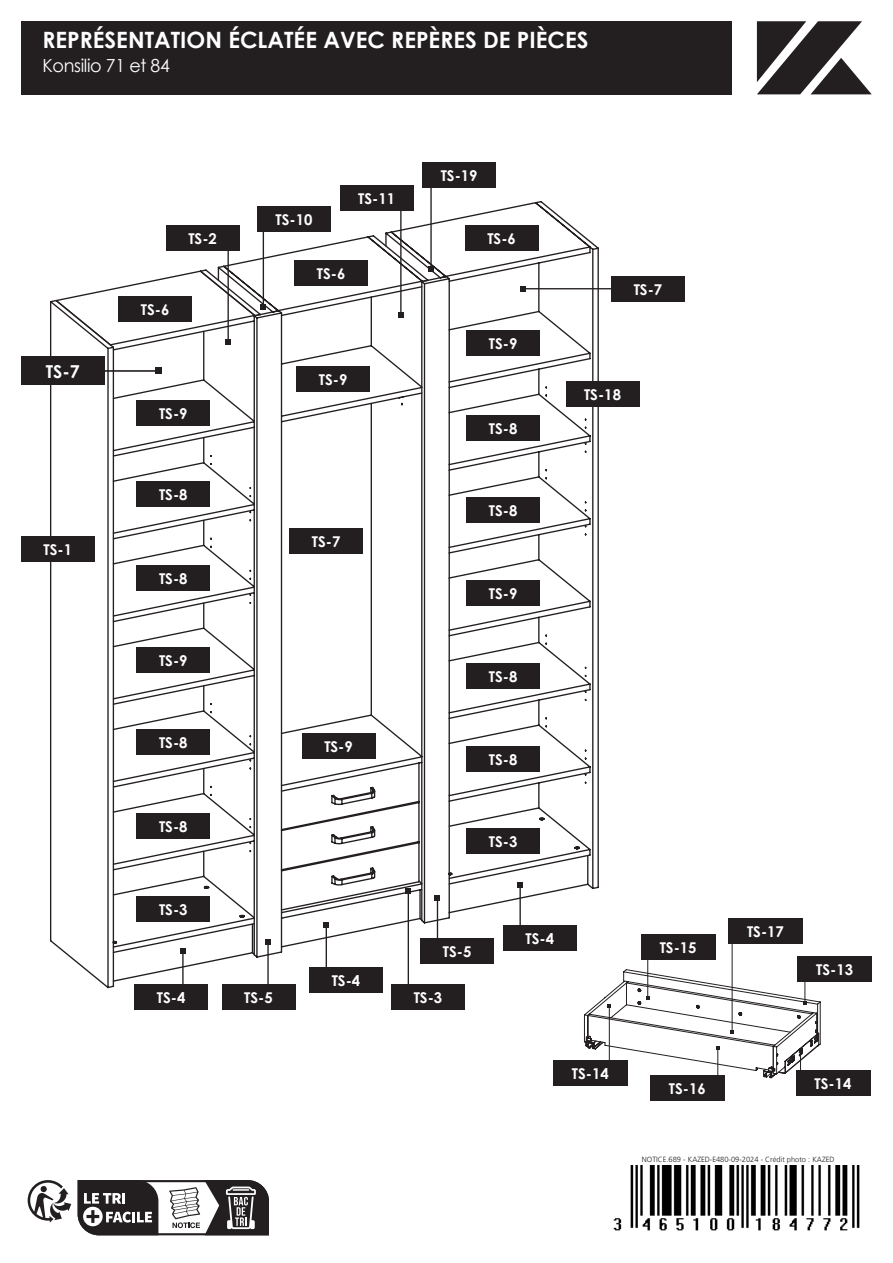
<style>
.page{position:relative;width:893px;height:1263px;background:#fff}
.page>*{position:absolute;margin:0;border:0;box-sizing:border-box;transform-origin:0 0}
.t1{font:700 22.5px "Century Gothic";color:#fff}
.t2{font:18px "Century Gothic";letter-spacing:-.02em;color:#fff}
.t3{font:700 17.85px "Century Gothic";color:#fff}
.t4{font:700 14.85px "Century Gothic";color:#fff}
.t5{font:300 7.5px "Frutiger LT";color:#231f20}
</style>
<div class="page">
<div style="left:641px;top:935px;width:74px;height:25px;background:#231f20"></div>
<div style="left:798px;top:956px;width:74px;height:25px;background:#231f20"></div>
<div style="left:650px;top:1075px;width:74px;height:26px;background:#231f20"></div>
<div style="left:796px;top:1070px;width:74px;height:26px;background:#231f20"></div>
<div style="left:553px;top:1060px;width:74px;height:26px;background:#231f20"></div>
<div style="left:728px;top:918px;width:74px;height:26px;background:#231f20"></div>
<hr style="left:647px;top:955px;width:1px;height:43px;background:#231f20">
<hr style="left:732px;top:935px;width:1px;height:96px;background:#231f20">
<svg style="left:584px;top:969px;width:237px;height:110px"></svg>
<svg style="left:280px;top:200px;width:320px;height:689px"></svg>
<svg style="left:61px;top:234px;width:531px;height:749px"></svg>
<svg style="left:112px;top:268px;width:150px;height:31px"></svg>
<svg style="left:50px;top:299px;width:531px;height:690px"></svg>
<svg style="left:330px;top:786px;width:46px;height:20px"></svg>
<svg style="left:330px;top:825px;width:46px;height:20px"></svg>
<svg style="left:330px;top:866px;width:46px;height:20px"></svg>
<div style="left:137px;top:401px;width:73px;height:25px;background:#231f20"></div>
<div style="left:137px;top:896px;width:73px;height:26px;background:#231f20"></div>
<div style="left:137px;top:729px;width:73px;height:26px;background:#231f20"></div>
<div style="left:137px;top:813px;width:73px;height:25px;background:#231f20"></div>
<div style="left:297px;top:366px;width:73px;height:26px;background:#231f20"></div>
<div style="left:290px;top:528px;width:73px;height:25px;background:#231f20"></div>
<div style="left:222px;top:984px;width:73px;height:25px;background:#231f20"></div>
<div style="left:309px;top:967px;width:74px;height:25px;background:#231f20"></div>
<div style="left:503px;top:925px;width:73px;height:25px;background:#231f20"></div>
<div style="left:391px;top:984px;width:74px;height:25px;background:#231f20"></div>
<div style="left:420px;top:938px;width:74px;height:25px;background:#231f20"></div>
<div style="left:137px;top:647px;width:73px;height:25px;background:#231f20"></div>
<div style="left:137px;top:481px;width:73px;height:25px;background:#231f20"></div>
<div style="left:137px;top:565px;width:73px;height:25px;background:#231f20"></div>
<div style="left:302px;top:734px;width:73px;height:25px;background:#231f20"></div>
<div style="left:466px;top:828px;width:74px;height:25px;background:#231f20"></div>
<div style="left:466px;top:746px;width:74px;height:26px;background:#231f20"></div>
<div style="left:466px;top:664px;width:74px;height:25px;background:#231f20"></div>
<div style="left:466px;top:581px;width:74px;height:25px;background:#231f20"></div>
<div style="left:466px;top:497px;width:74px;height:25px;background:#231f20"></div>
<div style="left:466px;top:415px;width:74px;height:25px;background:#231f20"></div>
<div style="left:466px;top:331px;width:74px;height:25px;background:#231f20"></div>
<div style="left:566px;top:381px;width:73px;height:25px;background:#231f20"></div>
<div style="left:611px;top:276px;width:74px;height:25px;background:#231f20"></div>
<div style="left:465px;top:225px;width:73px;height:26px;background:#231f20"></div>
<div style="left:118px;top:296px;width:74px;height:25px;background:#231f20"></div>
<div style="left:166px;top:225px;width:73px;height:26px;background:#231f20"></div>
<div style="left:340px;top:185px;width:73px;height:25px;background:#231f20"></div>
<div style="left:257px;top:207px;width:74px;height:25px;background:#231f20"></div>
<div style="left:422px;top:163px;width:74px;height:25px;background:#231f20"></div>
<div style="left:295px;top:260px;width:73px;height:25px;background:#231f20"></div>
<div style="left:21px;top:536px;width:74px;height:26px;background:#231f20"></div>
<hr style="left:227px;top:248px;width:2px;height:93px;background:#231f20">
<svg style="left:225px;top:339px;width:6px;height:5px"></svg>
<hr style="left:400px;top:201px;width:2px;height:114px;background:#231f20">
<svg style="left:398px;top:312px;width:6px;height:6px"></svg>
<hr style="left:263px;top:228px;width:1px;height:79px;background:#231f20">
<svg style="left:261px;top:305px;width:5px;height:5px"></svg>
<hr style="left:430px;top:185px;width:2px;height:84px;background:#231f20">
<svg style="left:428px;top:266px;width:6px;height:5px"></svg>
<hr style="left:523px;top:288px;width:88px;height:1px;background:#231f20">
<svg style="left:520px;top:286px;width:6px;height:5px"></svg>
<hr style="left:267px;top:942px;width:2px;height:44px;background:#231f20">
<svg style="left:265px;top:939px;width:6px;height:6px"></svg>
<hr style="left:326px;top:925px;width:1px;height:46px;background:#231f20">
<svg style="left:324px;top:922px;width:5px;height:5px"></svg>
<hr style="left:519px;top:885px;width:2px;height:44px;background:#231f20">
<svg style="left:517px;top:882px;width:6px;height:6px"></svg>
<hr style="left:408px;top:890px;width:1px;height:98px;background:#231f20">
<svg style="left:406px;top:888px;width:5px;height:5px"></svg>
<hr style="left:182px;top:950px;width:2px;height:47px;background:#231f20">
<svg style="left:180px;top:948px;width:6px;height:5px"></svg>
<hr style="left:437px;top:898px;width:1px;height:44px;background:#231f20">
<svg style="left:435px;top:895px;width:5px;height:6px"></svg>
<div style="left:134px;top:984px;width:74px;height:25px;background:#231f20"></div>
<svg style="left:27px;top:1180px;width:242px;height:56px"></svg>
<img style="left:613px;top:1165px;width:247px;height:66px">
<div style="left:21px;top:21px;width:710px;height:73px;background:#231f20"></div>
<svg style="left:757px;top:21px;width:115px;height:73px"></svg>
<div style="left:21px;top:356px;width:83px;height:29px;background:#231f20"></div>
<hr style="left:94px;top:370px;width:65px;height:2px;background:#231f20">
<svg style="left:156px;top:368px;width:6px;height:6px"></svg>
<h1 class="t1" style="left:43px;top:22px;width:547px">REPRÉSENTATION ÉCLATÉE AVEC REPÈRES DE PIÈCES</h1>
<p class="t2" style="left:43px;top:53px;width:129px">Konsilio 71 et 84</p>
<p class="t3" style="left:46px;top:358px;width:36px">TS-7</p>
<p class="t4" style="left:44px;top:538px;width:30px">TS-1</p>
<p class="t4" style="left:188px;top:227px;width:30px">TS-2</p>
<p class="t4" style="left:141px;top:298px;width:30px">TS-6</p>
<p class="t4" style="left:159px;top:403px;width:30px">TS-9</p>
<p class="t4" style="left:159px;top:483px;width:30px">TS-8</p>
<p class="t4" style="left:159px;top:567px;width:30px">TS-8</p>
<p class="t4" style="left:159px;top:649px;width:30px">TS-9</p>
<p class="t4" style="left:159px;top:731px;width:30px">TS-8</p>
<p class="t4" style="left:159px;top:815px;width:30px">TS-8</p>
<p class="t4" style="left:159px;top:898px;width:30px">TS-3</p>
<p class="t4" style="left:157px;top:986px;width:30px">TS-4</p>
<p class="t4" style="left:275px;top:209px;width:38px">TS-10</p>
<p class="t4" style="left:358px;top:187px;width:38px">TS-11</p>
<p class="t4" style="left:317px;top:262px;width:30px">TS-6</p>
<p class="t4" style="left:319px;top:368px;width:30px">TS-9</p>
<p class="t4" style="left:312px;top:530px;width:30px">TS-7</p>
<p class="t4" style="left:324px;top:735px;width:30px">TS-9</p>
<p class="t4" style="left:441px;top:165px;width:38px">TS-19</p>
<p class="t4" style="left:487px;top:227px;width:30px">TS-6</p>
<p class="t4" style="left:489px;top:333px;width:30px">TS-9</p>
<p class="t4" style="left:489px;top:417px;width:30px">TS-8</p>
<p class="t4" style="left:489px;top:499px;width:30px">TS-8</p>
<p class="t4" style="left:489px;top:583px;width:30px">TS-9</p>
<p class="t4" style="left:489px;top:666px;width:30px">TS-8</p>
<p class="t4" style="left:489px;top:748px;width:30px">TS-8</p>
<p class="t4" style="left:489px;top:830px;width:30px">TS-3</p>
<p class="t4" style="left:634px;top:278px;width:30px">TS-7</p>
<p class="t4" style="left:584px;top:383px;width:38px">TS-18</p>
<p class="t4" style="left:244px;top:986px;width:30px">TS-5</p>
<p class="t4" style="left:332px;top:969px;width:30px">TS-4</p>
<p class="t4" style="left:443px;top:940px;width:30px">TS-5</p>
<p class="t4" style="left:414px;top:986px;width:30px">TS-3</p>
<p class="t4" style="left:525px;top:927px;width:30px">TS-4</p>
<p class="t4" style="left:660px;top:937px;width:38px">TS-15</p>
<p class="t4" style="left:747px;top:920px;width:38px">TS-17</p>
<p class="t4" style="left:816px;top:958px;width:38px">TS-13</p>
<p class="t4" style="left:572px;top:1062px;width:38px">TS-14</p>
<p class="t4" style="left:669px;top:1077px;width:38px">TS-16</p>
<p class="t4" style="left:815px;top:1073px;width:38px">TS-14</p>
<p class="t5" style="left:642px;top:1155px;width:194px">NOTICE.689 - KAZED-E480-09-2024 - Crédit photo : KAZED</p>
</div>
